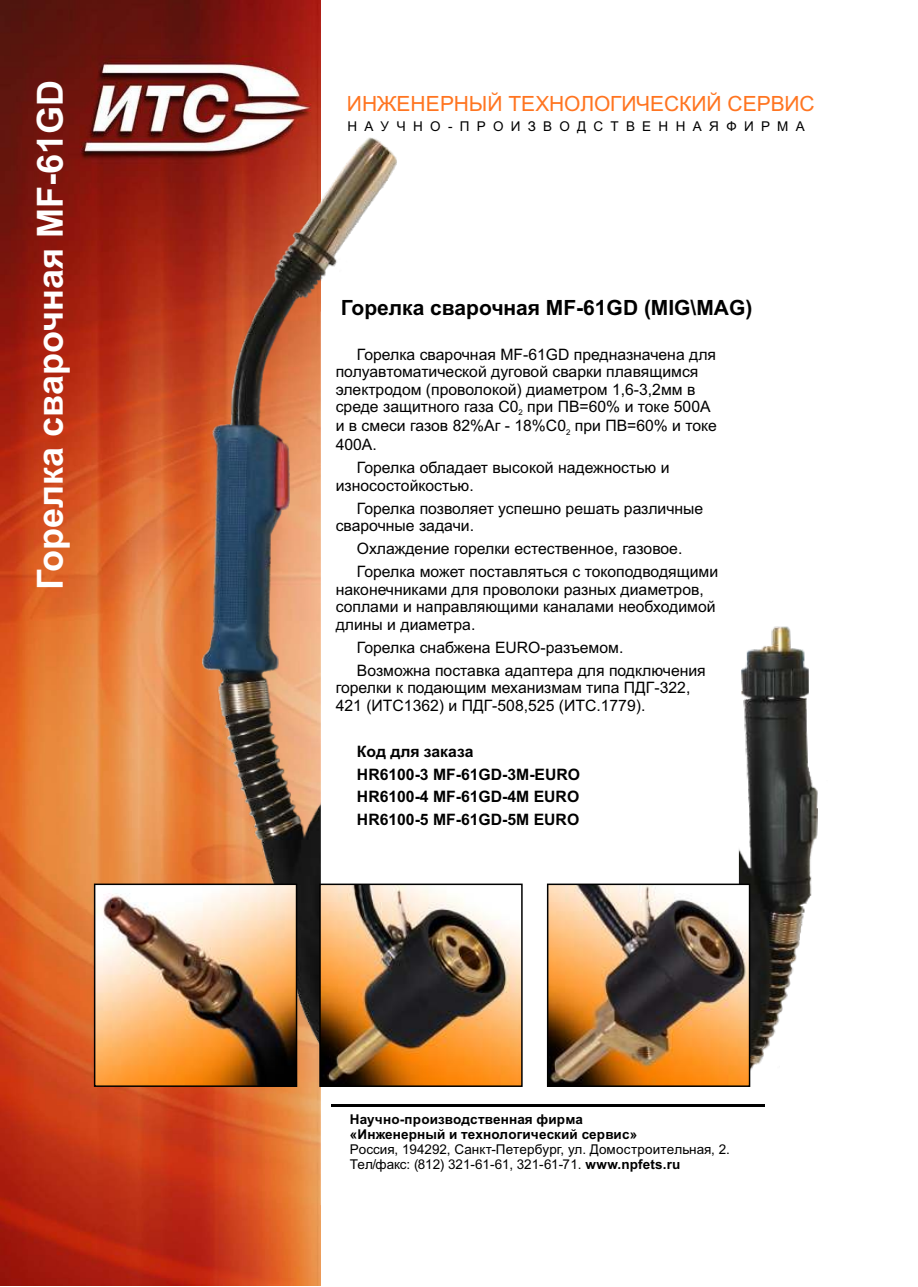
<style>
.page{position:relative;width:918px;height:1287px;background:#fff}
.page>*{position:absolute;margin:0;border:0;box-sizing:border-box;transform-origin:0 0}
.t1{font:700 36px "Arial";color:#fff}
.t2{font:700 21px "Arial";color:#000}
.t3{font:21px "Arial";color:#ff7521}
.t4{font:15.75px/17.5px "Arial";color:#000}
.t5{font:700 15.75px/22.8px "Arial";color:#000}
.t6{font:13.5px/15px "Arial";letter-spacing:.01em;color:#000}
.t7{font:700 13.5px/15px "Arial";letter-spacing:.01em;color:#000}
.t8{font:13.5px "Arial";letter-spacing:.54em;color:#000}
.t9{font:7.8px "Arial";color:#000}
.s1{font-weight:700}
</style>
<div class="page">
<img style="left:0;top:0;width:321px;height:1285px">
<img style="left:202px;top:138px;width:616px;height:1035px">
<svg style="left:321px;top:257px;width:418px;height:916px"></svg>
<hr style="left:331px;top:1104px;width:434px;height:3px;background:#000">
<img style="left:322px;top:887px;width:198px;height:197px">
<div style="left:319px;top:884px;width:204px;height:203px;border:2px solid #000"></div>
<img style="left:550px;top:887px;width:197px;height:197px">
<div style="left:547px;top:884px;width:203px;height:203px;border:2px solid #000"></div>
<img style="left:97px;top:887px;width:197px;height:197px">
<div style="left:94px;top:884px;width:203px;height:203px;border:2px solid #000"></div>
<h1 class="t1" style="left:37px;top:590px;width:511px;rotate:-90deg">Горелка сварочная MF-61GD</h1>
<h2 class="t3" style="left:347px;top:96px;width:469px">ИНЖЕНЕРНЫЙ ТЕХНОЛОГИЧЕСКИЙ СЕРВИС</h2>
<p class="t8" style="left:347px;top:121px;width:459px">НАУЧНО-ПРОИЗВОДСТВЕННАЯ ФИРМА</p>
<h2 class="t2" style="left:341px;top:300px;width:413px">Горелка сварочная MF-61GD (MIG\MAG)</h2>
<p class="t4" style="left:336px;top:347px;width:382px;text-indent:21px">Горелка сварочная MF-61GD предназначена для полуавтоматической дуговой сварки плавящимся электродом (проволокой) диаметром 1,6-3,2мм в среде защитного газа С0 при ПВ=60% и токе 500А</p>
<p class="t9" style="left:519px;top:410px;width:6px">2</p>
<p class="t4" style="left:336px;top:419px;width:383px">и в смеси газов 82%Аг - 18%С0 при ПВ=60% и токе</p>
<p class="t9" style="left:566px;top:429px;width:6px">2</p>
<p class="t4" style="left:357px;top:435px;width:314px;line-height:22.8px;text-indent:-21px">400А.<br>Горелка обладает высокой надежностью и</p>
<p class="t4" style="left:357px;top:475px;width:348px;line-height:22.8px;text-indent:-21px">износостойкостью.<br>Горелка позволяет успешно решать различные</p>
<p class="t4" style="left:357px;top:516px;width:363px;line-height:22.8px;text-indent:-21px">сварочные задачи.<br>Охлаждение горелки естественное, газовое.<br>Горелка может поставляться с токоподводящими</p>
<p class="t4" style="left:336px;top:582px;width:381px">наконечниками для проволоки разных диаметров, соплами и направляющими каналами необходимой длины и диаметра.</p>
<p class="t4" style="left:357px;top:637px;width:350px;line-height:22.8px">Горелка снабжена EURO-разъемом.<br>Возможна поставка адаптера для подключения</p>
<p class="t4" style="left:336px;top:680px;width:356px">горелки к подающим механизмам типа ПДГ-322,<br>421 (ИТС1362) и ПДГ-508,525 (ИТС.1779).</p>
<p class="t5" style="left:357px;top:741px;width:225px">Код для заказа<br>HR6100-3 MF-61GD-3M-EURO<br>HR6100-4 MF-61GD-4М EURO<br>HR6100-5 MF-61GD-5М EURO</p>
<p class="t7" style="left:350px;top:1113px;width:289px">Научно-производственная фирма «Инженерный и технологический сервис»</p>
<p class="t6" style="left:350px;top:1143px;width:382px">Россия, 194292, Санкт-Петербург, ул. Домостроительная, 2.<br>Тел/факс: (812) 321-61-61, 321-61-71. <span class="s1">www.npfets.ru</span></p>
</div>
